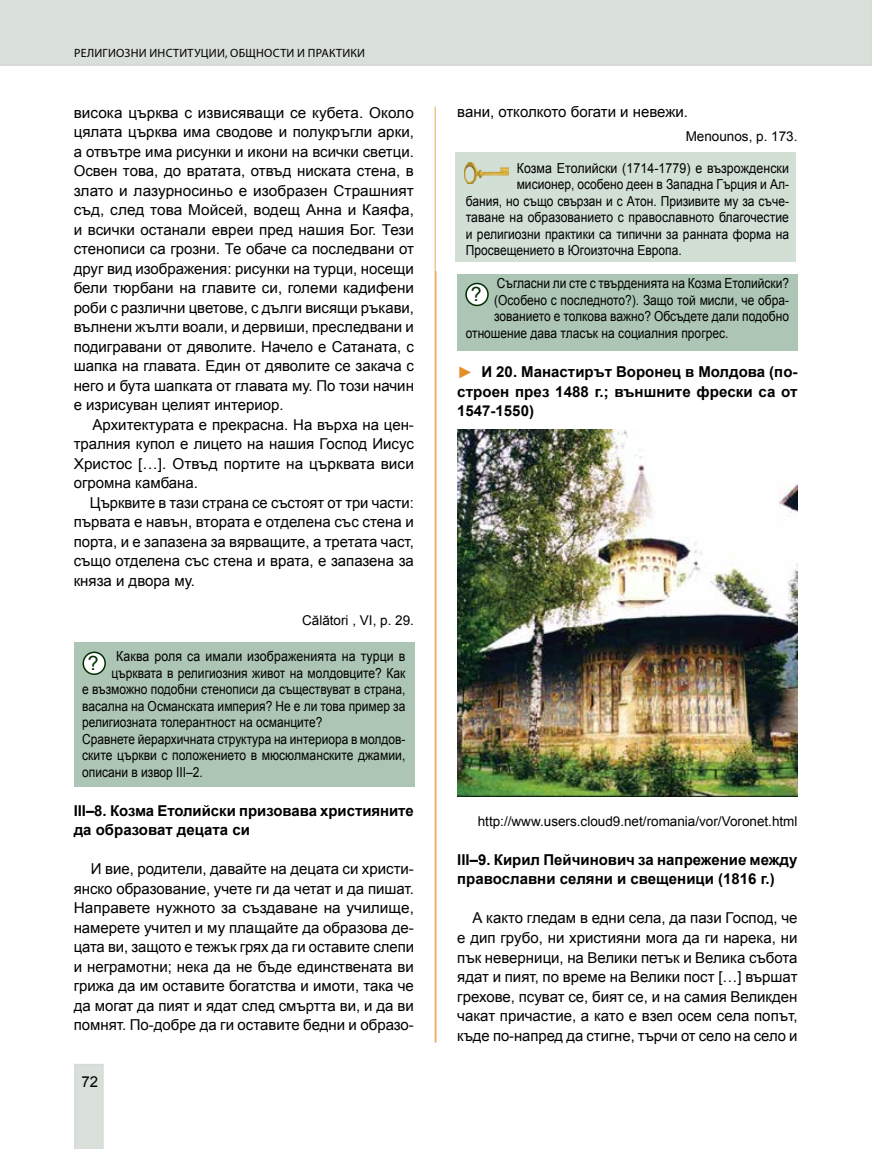
<style>
.page{position:relative;width:872px;height:1149px;background:#fff}
.page>*{position:absolute;margin:0;border:0;box-sizing:border-box;transform-origin:0 0}
.t1{font:19.5px "Arial";color:#002e01}
.zaglavie_document{font:700 16.5px "Times New Roman";color:#e28f26}
.TEKST_1{font:15px/19.5px "Arial";color:#000;text-align:justify}
.ЗАГЛАВИЕ_на_документ{font:700 15px/19.5px "Arial";color:#000}
.КЛЮЧ_И_ВЪПРОСИ{font:13.8px/16.5px "Arial";color:#000;text-align:justify;scale:.87 1}
.КЛЮЧ_И_ВЪПРОСИ-2{font:13.8px "Arial";color:#000;scale:.9 1}
.КЛЮЧ_И_ВЪПРОСИ-3{font:13.8px "Arial";color:#000;scale:.88 1}
.АВТОР_на_документ{font:13.5px "Arial";color:#000}
.t2{font:12px "Myriad Pro";letter-spacing:.02em;color:#000}
</style>
<div class="page">
<div style="left:74px;top:642px;width:341px;height:145px;background:#adc5b5"></div>
<div style="left:83px;top:652px;width:22px;height:22px;background:#fff;border-radius:50%"></div>
<div style="left:82px;top:651px;width:24px;height:23px;border:2px solid #002e01;border-radius:50%"></div>
<div style="left:457px;top:274px;width:340px;height:76px;background:#adc5b5"></div>
<div style="left:466px;top:283px;width:22px;height:22px;background:#fff;border-radius:50%"></div>
<div style="left:465px;top:283px;width:24px;height:23px;border:2px solid #002e01;border-radius:50%"></div>
<div style="left:456px;top:152px;width:340px;height:109px;background:#d1dfd5"></div>
<img style="left:464px;top:162px;width:44px;height:21px">
<div style="left:0;top:0;width:872px;height:66px;background:#d9dfd9"></div>
<div style="left:74px;top:1064px;width:30px;height:84px;background:#d9dfd9"></div>
<hr style="left:435px;top:271px;width:2px;height:771px;background:#e28f26">
<hr style="left:434px;top:107px;width:2px;height:935px;background:#e28f26">
<img style="left:457px;top:429px;width:340px;height:367px">
<p class="t2" style="left:74px;top:46px;width:292px">РЕЛИГИОЗНИ ИНСТИТУЦИИ, ОБЩНОСТИ И ПРАКТИКИ</p>
<p class="TEKST_1" style="left:74px;top:103px;width:342px">висока църква с извисяващи се кубета. Около цялата църква има сводове и полукръгли арки, а отвътре има рисунки и икони на всички светци.<br>Освен това, до вратата, отвъд ниската стена, в злато и лазурносиньо е изобразен Страшният съд, след това Мойсей, водещ Анна и Каяфа, и всички останали евреи пред нашия Бог. Тези стенописи са грозни. Те обаче са последвани от друг вид изображения: рисунки на турци, носещи бели тюрбани на главите си, големи кадифени роби с различни цветове, с дълги висящи ръкави, вълнени жълти воали, и дервиши, преследвани и подигравани от дяволите. Начело е Сатаната, с шапка на главата. Един от дяволите се закача с него и бута шапката от главата му. По този начин е изрисуван целият интериор.</p>
<p class="TEKST_1" style="left:74px;top:415px;width:342px;text-indent:19px">Архитектурата е прекрасна. На върха на цен&shy;тралния купол е лицето на нашия Господ Иисус Христос […]. Отвъд портите на църквата виси огромна камбана.</p>
<p class="TEKST_1" style="left:74px;top:493px;width:342px;text-indent:16px">Църквите в тази страна се състоят от три части: първата е навън, втората е отделена със стена и порта, и е запазена за вярващите, а третата част, също отделена със стена и врата, е запазена за княза и двора му.</p>
<p class="АВТОР_на_документ" style="left:302px;top:611px;width:113px">Călători , VI, р. 29.</p>
<p class="КЛЮЧ_И_ВЪПРОСИ-2" style="left:116px;top:647px;width:323px">Каква роля са имали изображенията на турци в</p>
<p class="КЛЮЧ_И_ВЪПРОСИ" style="left:111px;top:664px;width:339px">църквата в религиозния живот на молдовците? Как</p>
<p class="КЛЮЧ_И_ВЪПРОСИ" style="left:82px;top:681px;width:373px">е възможно подобни стенописи да съществуват в страна,</p>
<p class="КЛЮЧ_И_ВЪПРОСИ" style="left:82px;top:697px;width:373px">васална на Османската империя? Не е ли това пример за</p>
<p class="КЛЮЧ_И_ВЪПРОСИ" style="left:82px;top:714px;width:278px">религиозната толерантност на османците?</p>
<p class="КЛЮЧ_И_ВЪПРОСИ" style="left:82px;top:730px;width:373px">Сравнете йерархичната структура на интериора в молдов&shy;ските църкви с положението в мюсюлманските джамии, описани в извор ІІІ–2.</p>
<p class="ЗАГЛАВИЕ_на_документ" style="left:74px;top:800px;width:342px">ІІІ–8. Козма Етолийски призовава християните да образоват децата си</p>
<p class="TEKST_1" style="left:74px;top:859px;width:342px;text-indent:17px">И вие, родители, давайте на децата си христи&shy;янско образование, учете ги да четат и да пишат.<br>Направете нужното за създаване на училище, намерете учител и му плащайте да образова де&shy;цата ви, защото е тежък грях да ги оставите слепи и неграмотни; нека да не бъде единствената ви грижа да им оставите богатства и имоти, така че да могат да пият и ядат след смъртта ви, и да ви помнят. По-добре да ги оставите бедни и образо-</p>
<p class="t1" style="left:88px;top:650px;width:12px">?</p>
<p class="TEKST_1" style="left:81px;top:1072px;width:18px">72</p>
<p class="TEKST_1" style="left:457px;top:102px;width:232px">вани, отколкото богати и невежи.</p>
<p class="АВТОР_на_документ" style="left:685px;top:128px;width:113px">Menounos, р. 173.</p>
<p class="КЛЮЧ_И_ВЪПРОСИ-2" style="left:516px;top:159px;width:304px">Козма Етолийски (1714-1779) е възрожденски</p>
<p class="КЛЮЧ_И_ВЪПРОСИ" style="left:516px;top:176px;width:314px">мисионер, особено деен в Западна Гърция и Ал-</p>
<p class="КЛЮЧ_И_ВЪПРОСИ" style="left:466px;top:193px;width:373px">бания, но също свързан и с Атон. Призивите му за съче-</p>
<p class="КЛЮЧ_И_ВЪПРОСИ-3" style="left:466px;top:208px;width:369px">таване на образованието с православното благочестие</p>
<p class="КЛЮЧ_И_ВЪПРОСИ" style="left:466px;top:226px;width:373px">и религиозни практики са типични за ранната форма на</p>
<p class="КЛЮЧ_И_ВЪПРОСИ" style="left:466px;top:242px;width:250px">Просвещението в Югоизточна Европа.</p>
<p class="КЛЮЧ_И_ВЪПРОСИ" style="left:497px;top:275px;width:337px">Съгласни ли сте с твърденията на Козма Етолийски?</p>
<p class="КЛЮЧ_И_ВЪПРОСИ" style="left:494px;top:292px;width:340px">(Особено с последното?). Защо той мисли, че обра-</p>
<p class="КЛЮЧ_И_ВЪПРОСИ" style="left:494px;top:308px;width:340px">зованието е толкова важно? Обсъдете дали подобно</p>
<p class="КЛЮЧ_И_ВЪПРОСИ" style="left:466px;top:325px;width:303px">отношение дава тласък на социалния прогрес.</p>
<p class="ЗАГЛАВИЕ_на_документ" style="left:457px;top:362px;width:342px;text-align:justify;text-indent:24px">И 20. Манастирът Воронец в Молдова (по&shy;строен през 1488 г.; външните фрески са от 1547-1550)</p>
<p class="t1" style="left:471px;top:281px;width:12px">?</p>
<p class="zaglavie_document" style="left:457px;top:361px;width:18px">►</p>
<p class="АВТОР_на_документ" style="left:478px;top:812px;width:321px">http://www.users.cloud9.net/romania/vor/Voronet.html</p>
<p class="ЗАГЛАВИЕ_на_документ" style="left:457px;top:850px;width:342px">ІІІ–9. Кирил Пейчинович за напрежение между православни селяни и свещеници (1816 г.)</p>
<p class="TEKST_1" style="left:457px;top:908px;width:342px;text-indent:15px">А както гледам в едни села, да пази Господ, че е дип грубо, ни християни мога да ги нарека, ни пък неверници, на Велики петък и Велика събота ядат и пият, по време на Велики пост […] вършат грехове, псуват се, бият се, и на самия Великден чакат причастие, а като е взел осем села попът, къде по-напред да стигне, търчи от село на село и</p>
</div>
